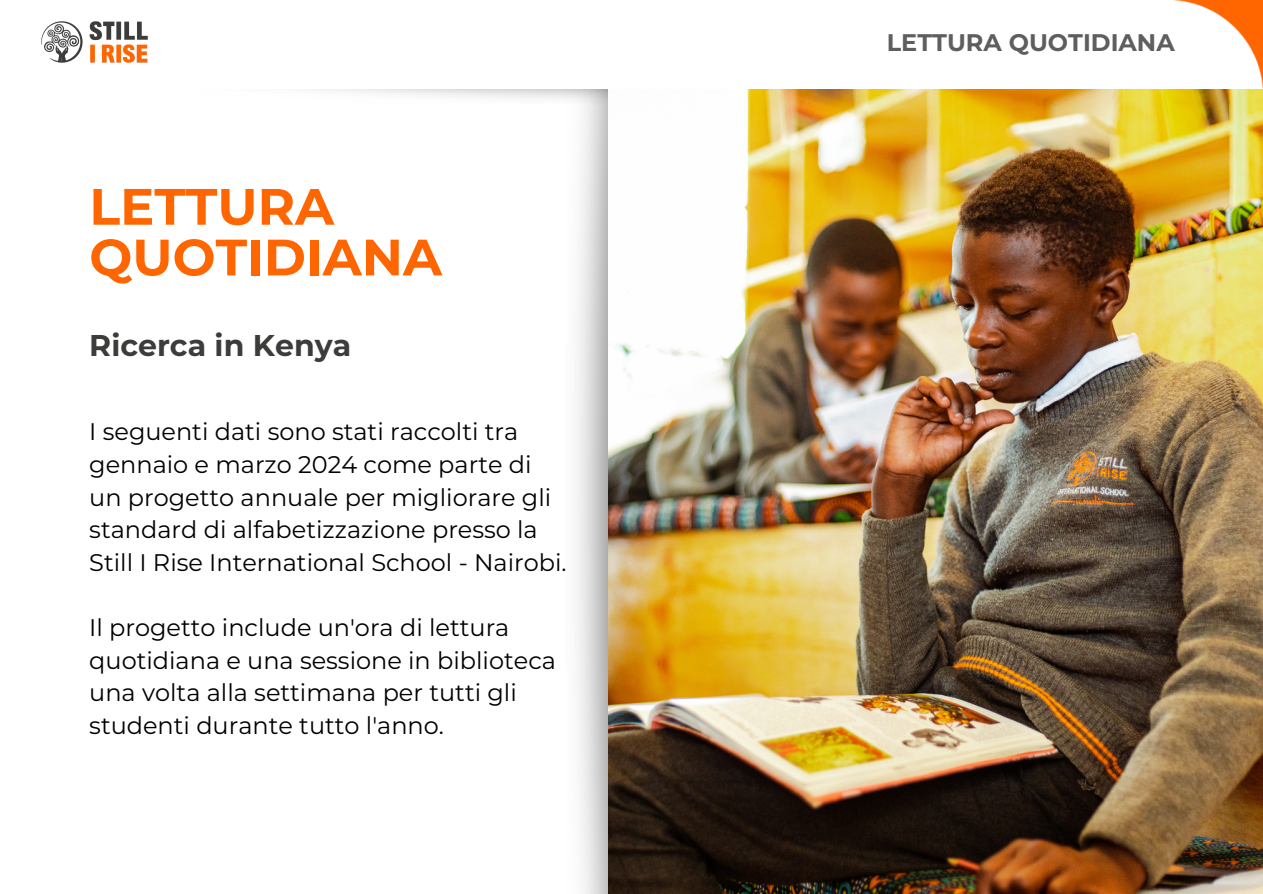
<style>
.page{position:relative;width:1263px;height:894px;background:#fff}
.page>*{position:absolute;margin:0;border:0;box-sizing:border-box;transform-origin:0 0}
.t1{font:700 51px/50.7px "Montserrat";color:#f60}
.t2{font:700 30px "Montserrat";color:#3c3c3b}
.t3{font:24px/32.7px "Montserrat";color:#000}
.t4{font:700 24px "Montserrat";color:#5e5e5e}
</style>
<div class="page">
<img style="left:577px;top:104px;width:686px;height:789px">
<img style="left:313px;top:89px;width:950px;height:15px">
<img style="left:1175px;top:0;width:87px;height:83px">
<img style="left:41px;top:21px;width:107px;height:42px">
<p class="t1" style="left:89px;top:181px;width:354px">LETTURA<br>QUOTIDIANA</p>
<h1 class="t2" style="left:89px;top:327px;width:263px">Ricerca in Kenya</h1>
<h2 class="t3" style="left:89px;top:415px;width:479px">I seguenti dati sono stati raccolti tra gennaio e marzo 2024 come parte di un progetto annuale per migliorare gli standard di alfabetizzazione presso la Still I Rise International School - Nairobi.</h2>
<p class="t3" style="left:89px;top:611px;width:468px">Il progetto include un'ora di lettura quotidiana e una sessione in biblioteca una volta alla settimana per tutti gli studenti durante tutto l'anno.</p>
<p class="t4" style="left:887px;top:27px;width:289px">LETTURA QUOTIDIANA</p>
</div>
